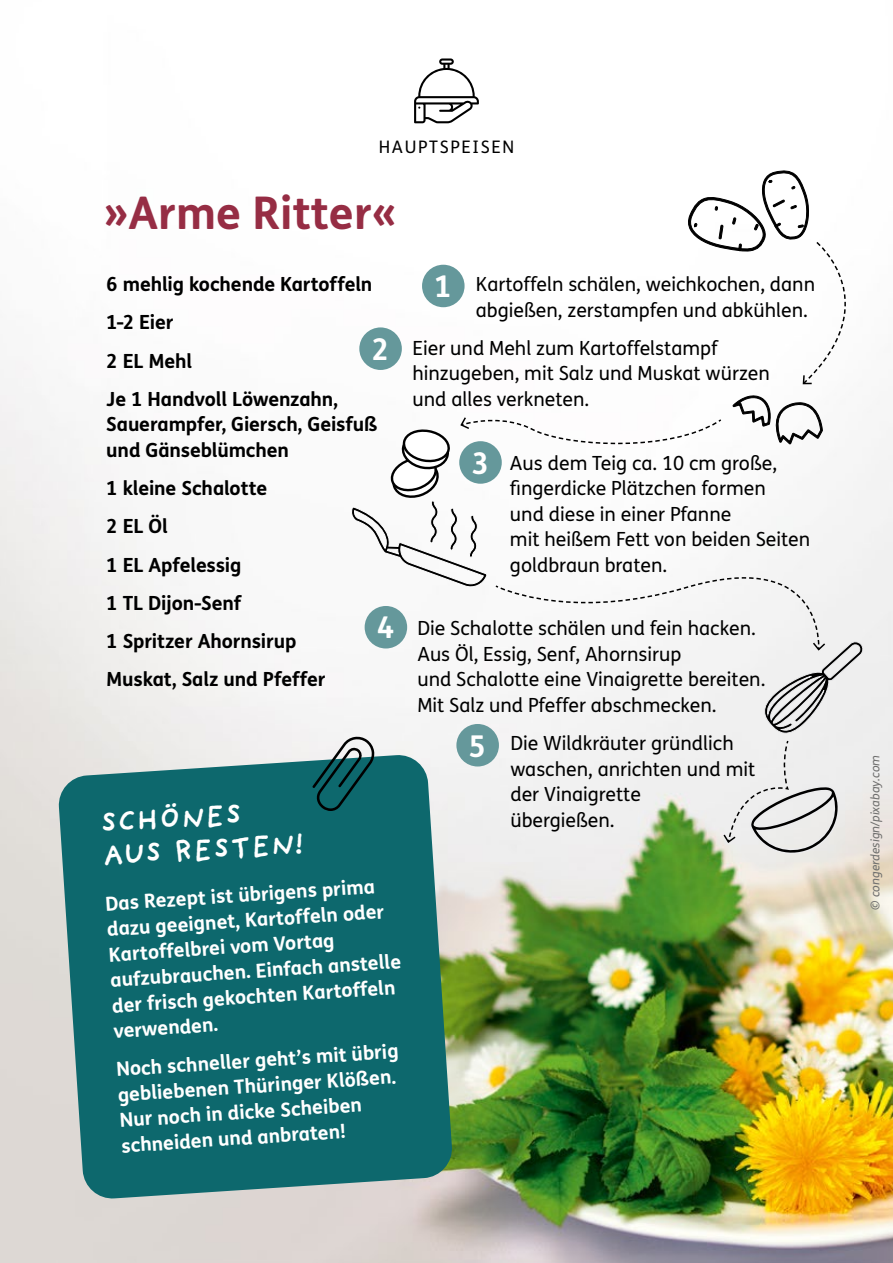
<style>
.page{position:relative;width:893px;height:1263px;background:#fff}
.page>*{position:absolute;margin:0;border:0;box-sizing:border-box;transform-origin:0 0}
.t1{font:700 45px "FS Me";color:#962d44}
.t2{font:700 30px/33.2px "Providence Sans Pro";color:#fff}
.t3{font:700 30px "FS Me";color:#fff}
.t4{font:19.5px/25.5px "FS Me";color:#000}
.t5{font:700 19.5px/25.5px "FS Me";color:#fff}
.t6{font:700 19.5px/38.2px "FS Me";letter-spacing:-.005em;color:#000}
.t7{font:17.25px "FS Me";letter-spacing:.1em;color:#000}
.t8{font:italic 12px "FS Me";color:#6f6f6e}
</style>
<div class="page">
<img style="left:0;top:123px;width:893px;height:1140px">
<svg style="left:414px;top:58px;width:65px;height:65px"></svg>
<svg style="left:58px;top:754px;width:395px;height:445px;background:#227377"></svg>
<svg style="left:312px;top:169px;width:577px;height:690px"></svg>
<p class="t7" style="left:379px;top:135px;width:137px">HAUPTSPEISEN</p>
<h1 class="t1" style="left:104px;top:179px;width:294px">»Arme Ritter«</h1>
<p class="t6" style="left:106px;top:264px;width:268px">6 mehlig kochende Kartoffeln<br>1-2 Eier<br>2 EL Mehl<br>Je 1 Handvoll Löwenzahn,</p>
<p class="t6" style="left:106px;top:411px;width:273px;line-height:25.5px">Sauerampfer, Giersch, Geisfuß und Gänseblümchen</p>
<p class="t6" style="left:106px;top:468px;width:221px">1 kleine Schalotte<br>2 EL Öl<br>1 EL Apfelessig<br>1 TL Dijon-Senf<br>1 Spritzer Ahornsirup<br>Muskat, Salz und Pfeffer</p>
<h2 class="t3" style="left:371px;top:326px;width:19px">2</h2>
<h2 class="t3" style="left:377px;top:605px;width:19px">4</h2>
<h2 class="t2" style="left:99px;top:807px;width:203px;rotate:-4deg">SCHÖNES<br>AUS RESTEN!</h2>
<p class="t5" style="left:104px;top:891px;width:293px;rotate:-4deg">Das Rezept ist übrigens prima dazu geeignet, Kartoffeln oder<br>Kartoffelbrei vom Vortag aufzubrauchen. Einfach anstelle der frisch gekochten Kartoffeln verwenden.</p>
<p class="t5" style="left:115px;top:1056px;width:285px;rotate:-4deg">Noch schneller geht’s mit übrig gebliebenen Thüringer Klößen.<br>Nur noch in dicke Scheiben schneiden und anbraten!</p>
<h2 class="t3" style="left:434px;top:263px;width:19px">1</h2>
<p class="t4" style="left:476px;top:271px;width:341px">Kartoffeln schälen, weichkochen, dann abgießen, zerstampfen und abkühlen.</p>
<p class="t4" style="left:412px;top:335px;width:359px">Eier und Mehl zum Kartoffelstampf hinzugeben, mit Salz und Muskat würzen und alles verkneten.</p>
<h2 class="t3" style="left:471px;top:440px;width:19px">3</h2>
<p class="t4" style="left:510px;top:450px;width:302px">Aus dem Teig ca. 10 cm große, fingerdicke Plätzchen formen<br>und diese in einer Pfanne<br>mit heißem Fett von beiden Seiten goldbraun braten.</p>
<p class="t4" style="left:417px;top:615px;width:350px">Die Schalotte schälen und fein hacken.<br>Aus Öl, Essig, Senf, Ahornsirup<br>und Schalotte eine Vinaigrette bereiten.<br>Mit Salz und Pfeffer abschmecken.</p>
<p class="t4" style="left:510px;top:730px;width:246px">Die Wildkräuter gründlich waschen, anrichten und mit der Vinaigrette<br>übergießen.</p>
<h2 class="t3" style="left:469px;top:723px;width:19px">5</h2>
<p class="t8" style="left:867px;top:910px;width:156px;rotate:-90deg">© congerdesign/pixabay.com</p>
</div>
